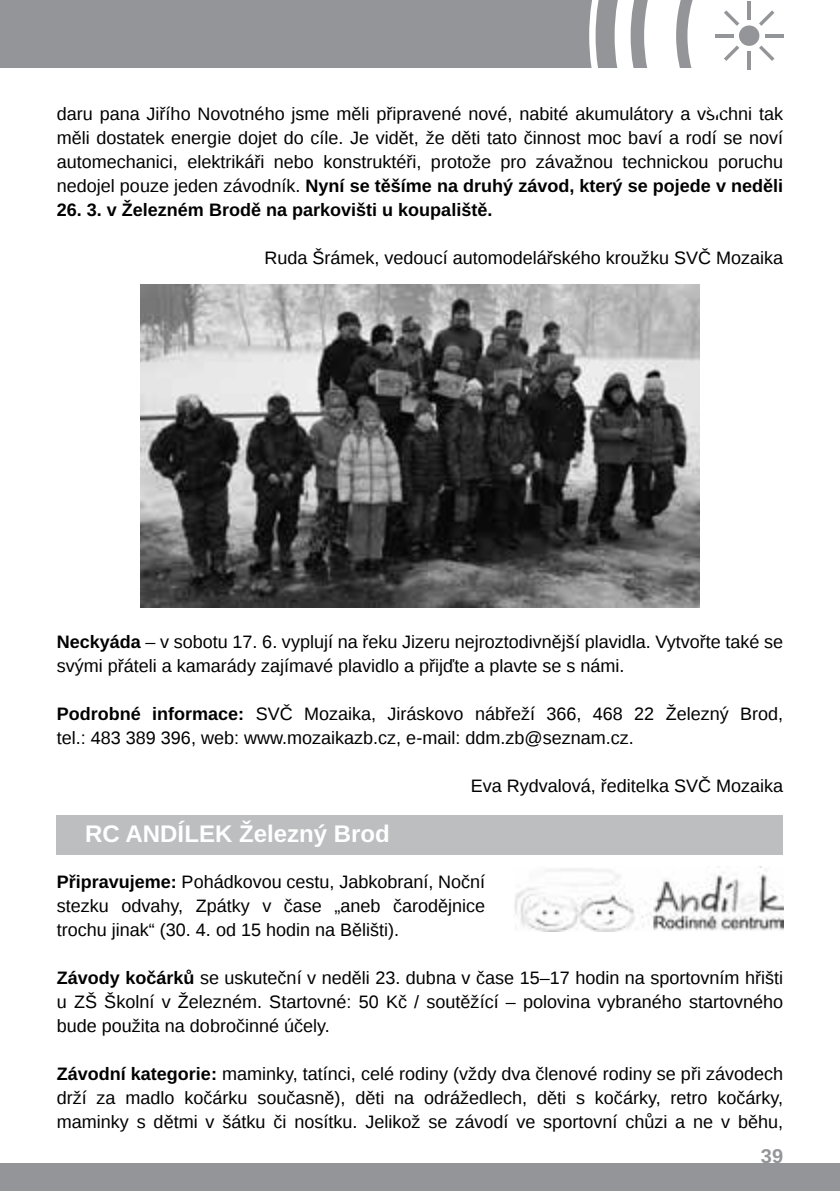
<style>
.page{position:relative;width:840px;height:1191px;background:#fff}
.page>*{position:absolute;margin:0;border:0;box-sizing:border-box;transform-origin:0 0}
.t1{font:700 24px "Liberation Sans";color:#fff}
.t2{font:700 20px "Liberation Sans";color:#939598}
.t3{font:18px/24px "Liberation Sans";color:#000;text-align:justify}
.t4{font:700 18px "Liberation Sans";color:#000}
.s1{font-weight:700}
</style>
<div class="page">
<div style="left:0;top:1163px;width:839px;height:28px;background:#939598"></div>
<img style="left:141px;top:284px;width:558px;height:323px">
<div style="left:57px;top:815px;width:725px;height:40px;background:#bcbec0"></div>
<img style="left:514px;top:866px;width:268px;height:65px">
<div style="left:0;top:0;width:706px;height:68px;background:#939598"></div>
<svg style="left:589px;top:0;width:195px;height:70px"></svg>
<p class="t3" style="left:57px;top:103px;width:727px">daru pana Jiřího Novotného jsme měli připravené nové, nabité akumulátory a všichni tak měli dostatek energie dojet do cíle. Je vidět, že děti tato činnost moc baví a rodí se noví automechanici, elektrikáři nebo konstruktéři, protože pro závažnou technickou poruchu nedojel pouze jeden závodník. <span class="s1">Nyní se těšíme na druhý závod, který se pojede v neděli</span></p>
<p class="t4" style="left:57px;top:197px;width:437px">26. 3. v Železném Brodě na parkovišti u koupaliště.</p>
<p class="t3" style="left:264px;top:247px;width:520px">Ruda Šrámek, vedoucí automodelářského kroužku SVČ Mozaika</p>
<p class="t3" style="left:57px;top:631px;width:727px"><span class="s1">Neckyáda</span> – v sobotu 17. 6. vyplují na řeku Jizeru nejroztodivnější plavidla. Vytvořte také se svými přáteli a kamarády zajímavé plavidlo a přijďte a plavte se s námi.</p>
<p class="t3" style="left:57px;top:703px;width:727px"><span class="s1">Podrobné informace:</span> SVČ Mozaika, Jiráskovo nábřeží 366, 468 22 Železný Brod, tel.: 483 389 396, web: www.mozaikazb.cz, e-mail: ddm.zb@seznam.cz.</p>
<p class="t3" style="left:470px;top:775px;width:314px">Eva Rydvalová, ředitelka SVČ Mozaika</p>
<h1 class="t1" style="left:57px;top:817px;width:22px">RC</h1>
<h1 class="t1" style="left:125px;top:817px;width:266px">AN DÍLEK Železný Brod</h1>
<p class="t3" style="left:57px;top:871px;width:430px"><span class="s1">Připravujeme:</span> Pohádkovou cestu, Jabkobraní, Noční stezku odvahy, Zpátky v čase „aneb čarodějnice trochu jinak“ (30. 4. od 15 hodin na Bělišti).</p>
<p class="t3" style="left:57px;top:967px;width:727px"><span class="s1">Závody kočárků</span> se uskuteční v neděli 23. dubna v čase 15–17 hodin na sportovním hřišti u ZŠ Školní v Železném. Startovné: 50 Kč / soutěžící – polovina vybraného startovného bude použita na dobročinné účely.</p>
<p class="t3" style="left:57px;top:1063px;width:727px"><span class="s1">Závodní kategorie:</span> maminky, tatínci, celé rodiny (vždy dva členové rodiny se při závodech drží za madlo kočárku současně), děti na odrážedlech, děti s kočárky, retro kočárky, maminky s dětmi v šátku či nosítku. Jelikož se závodí ve sportovní chůzi a ne v běhu,</p>
<p class="t2" style="left:760px;top:1142px;width:24px">39</p>
</div>
